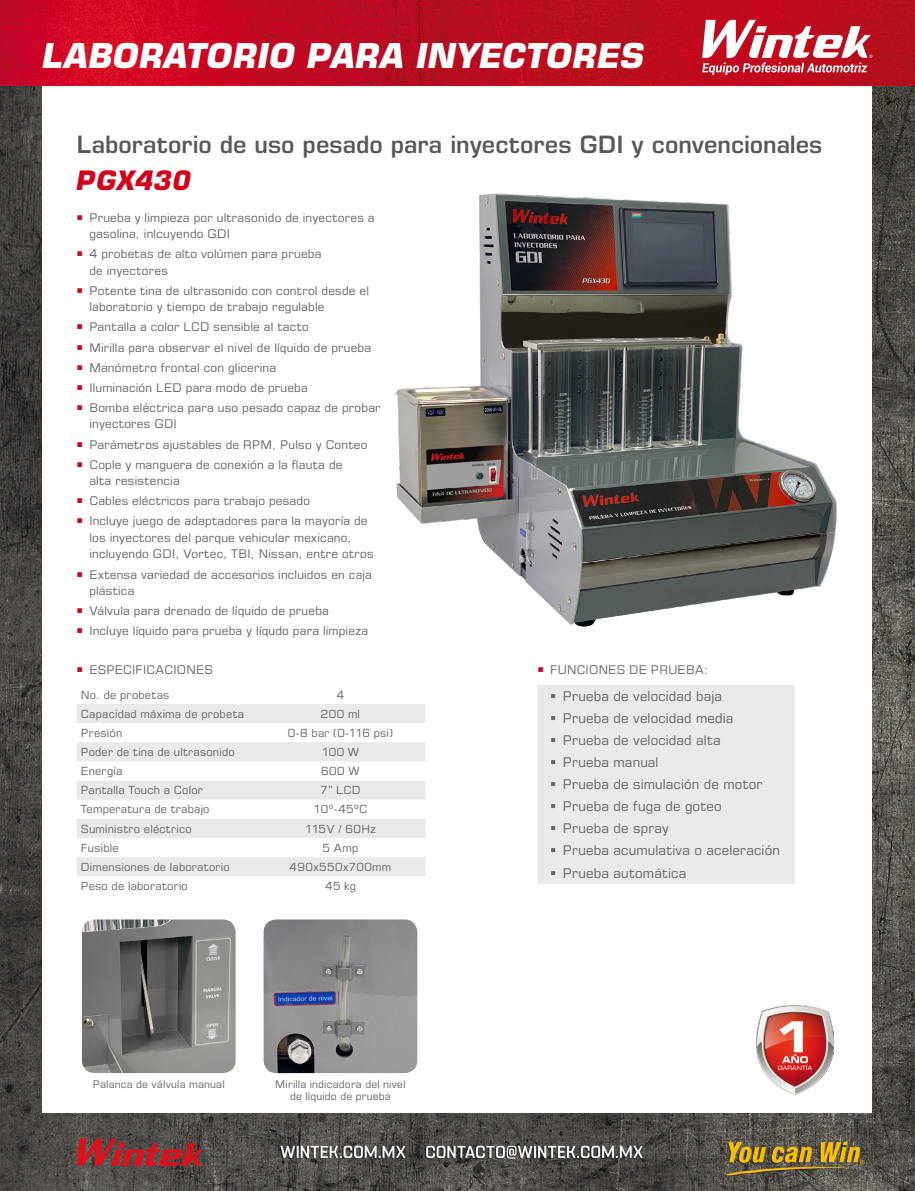
<style>
.page{position:relative;width:915px;height:1191px;background:#fff}
.page>*{position:absolute;margin:0;border:0;box-sizing:border-box;transform-origin:0 0}
.t1{font:italic 700 34.5px "Eurostile LT Std";letter-spacing:-.005em;color:#fff}
.t2{font:italic 700 27px "Eurostile LT Std";letter-spacing:.02em;color:#d3011c}
.t3{font:600 24px "Eurostile LT Std";color:#58585a}
.t4{font:13.5px/22px "Eurostile LT Std";letter-spacing:.01em;color:#646567}
.t5{font:12px/20.1px "Eurostile LT Std";letter-spacing:.015em;color:#646567}
.t6{font:11.25px "Eurostile LT Std";letter-spacing:.02em;color:#646567}
.t7{font:10.5px/12.6px "Eurostile LT Std";letter-spacing:.02em;color:#646567;text-align:center}
</style>
<div class="page">
<img style="left:0;top:85px;width:914px;height:1106px">
<div style="left:43px;top:0;width:829px;height:1112px;background:#fff"></div>
<img style="left:0;top:0;width:914px;height:85px">
<svg style="left:702px;top:20px;width:170px;height:55px"></svg>
<img style="left:395px;top:193px;width:442px;height:434px">
<svg style="left:77px;top:704px;width:348px;height:172px;fill:#e9e9ea"></svg>
<div style="left:537px;top:685px;width:257px;height:198px;background:#e9e9ea"></div>
<img style="left:82px;top:919px;width:153px;height:154px">
<img style="left:263px;top:919px;width:154px;height:154px">
<img style="left:756px;top:1005px;width:76px;height:89px">
<svg style="left:551px;top:694px;width:4px;height:4px"></svg>
<svg style="left:551px;top:716px;width:4px;height:4px"></svg>
<svg style="left:551px;top:738px;width:4px;height:4px"></svg>
<svg style="left:551px;top:760px;width:4px;height:4px"></svg>
<svg style="left:551px;top:782px;width:4px;height:4px"></svg>
<svg style="left:551px;top:804px;width:4px;height:4px"></svg>
<svg style="left:551px;top:826px;width:4px;height:4px"></svg>
<svg style="left:551px;top:848px;width:4px;height:4px"></svg>
<svg style="left:551px;top:870px;width:4px;height:4px"></svg>
<h1 class="t1" style="left:43px;top:35px;width:314px">LABORATORIO PARA</h1>
<h1 class="t1" style="left:416px;top:35px;width:230px">INYECTORES</h1>
<h3 class="t3" style="left:77px;top:130px;width:747px">Laboratorio de uso pesado para inyectores GDI y convencionales</h3>
<h2 class="t2" style="left:77px;top:164px;width:116px">PGX430</h2>
<p class="t5" style="left:89px;top:209px;width:287px;line-height:16.5px">Prueba y limpieza por ultrasonido de inyectores a gasolina, inlcuyendo GDI</p>
<p class="t5" style="left:89px;top:245px;width:233px;line-height:16.5px">4 probetas de alto volúmen para prueba de inyectores</p>
<p class="t5" style="left:89px;top:282px;width:281px;line-height:16.5px">Potente tina de ultrasonido con control desde el laboratorio y tiempo de trabajo regulable</p>
<p class="t5" style="left:89px;top:317px;width:293px">Pantalla a color LCD sensible al tacto<br>Mirilla para observar el nivel de líquido de prueba Manómetro frontal con glicerina<br>Iluminación LED para modo de prueba<br>Bomba eléctrica para uso pesado capaz de probar</p>
<p class="t5" style="left:89px;top:414px;width:279px">inyectores GDI<br>Parámetros ajustables de RPM, Pulso y Conteo<br>Cople y manguera de conexión a la flauta de</p>
<p class="t5" style="left:89px;top:471px;width:279px">alta resistencia<br>Cables eléctricos para trabajo pesado<br>Incluye juego de adaptadores para la mayoría de</p>
<p class="t5" style="left:89px;top:529px;width:286px;line-height:16.5px">los inyectores del parque vehicular mexicano, incluyendo GDI, Vortec, TBI, Nissan, entre otros</p>
<p class="t5" style="left:89px;top:566px;width:284px;line-height:16.5px">Extensa variedad de accesorios incluidos en caja plástica</p>
<p class="t5" style="left:89px;top:600px;width:280px">Válvula para drenado de líquido de prueba<br>Incluye líquido para prueba y líqudo para limpieza</p>
<p class="t5" style="left:89px;top:659px;width:25px">Especi</p>
<p class="t5" style="left:135px;top:659px;width:79px">ficaciones</p>
<p class="t6" style="left:81px;top:687px;width:90px">No. de probetas</p>
<p class="t6" style="left:336px;top:687px;width:9px">4</p>
<p class="t6" style="left:81px;top:707px;width:165px">Capacidad máxima de probeta</p>
<p class="t6" style="left:321px;top:707px;width:41px">200 ml</p>
<p class="t6" style="left:81px;top:726px;width:43px">Presión</p>
<p class="t6" style="left:288px;top:726px;width:107px">0-8 bar (0-116 psi)</p>
<p class="t6" style="left:81px;top:745px;width:155px">Poder de tina de ultrasonido</p>
<p class="t6" style="left:321px;top:745px;width:39px">100 W</p>
<p class="t6" style="left:81px;top:764px;width:43px">Energía</p>
<p class="t6" style="left:321px;top:764px;width:40px">600 W</p>
<p class="t6" style="left:81px;top:783px;width:123px">Pantalla Touch a Color</p>
<p class="t6" style="left:320px;top:783px;width:42px">7” LCD</p>
<p class="t6" style="left:81px;top:802px;width:130px">Temperatura de trabajo</p>
<p class="t6" style="left:313px;top:802px;width:55px">10º-45ºC</p>
<p class="t6" style="left:81px;top:821px;width:112px">Suministro eléctrico</p>
<p class="t6" style="left:305px;top:821px;width:72px">115V / 60Hz</p>
<p class="t6" style="left:81px;top:841px;width:39px">Fusible</p>
<p class="t6" style="left:322px;top:841px;width:37px">5 Amp</p>
<p class="t6" style="left:81px;top:860px;width:150px">Dimensiones de laboratorio</p>
<p class="t6" style="left:289px;top:860px;width:103px">490x550x700mm</p>
<p class="t6" style="left:81px;top:879px;width:108px">Peso de laboratorio</p>
<p class="t6" style="left:325px;top:879px;width:32px">45 kg</p>
<p class="t5" style="left:550px;top:659px;width:25px">Funci</p>
<p class="t5" style="left:589px;top:659px;width:120px">ones de prueba:</p>
<p class="t4" style="left:562px;top:685px;width:218px">Prueba de velocidad baja<br>Prueba de velocidad media<br>Prueba de velocidad alta<br>Prueba manual<br>Prueba de simulación de motor<br>Prueba de fuga de goteo<br>Prueba de spray<br>Prueba acumulativa o aceleración<br>Prueba automática</p>
<p class="t7" style="left:93px;top:1077px;width:133px">Palanca de válvula manual</p>
<p class="t7" style="left:275px;top:1077px;width:132px">Mirilla indicadora del nivel de líquido de prueba</p>
</div>
